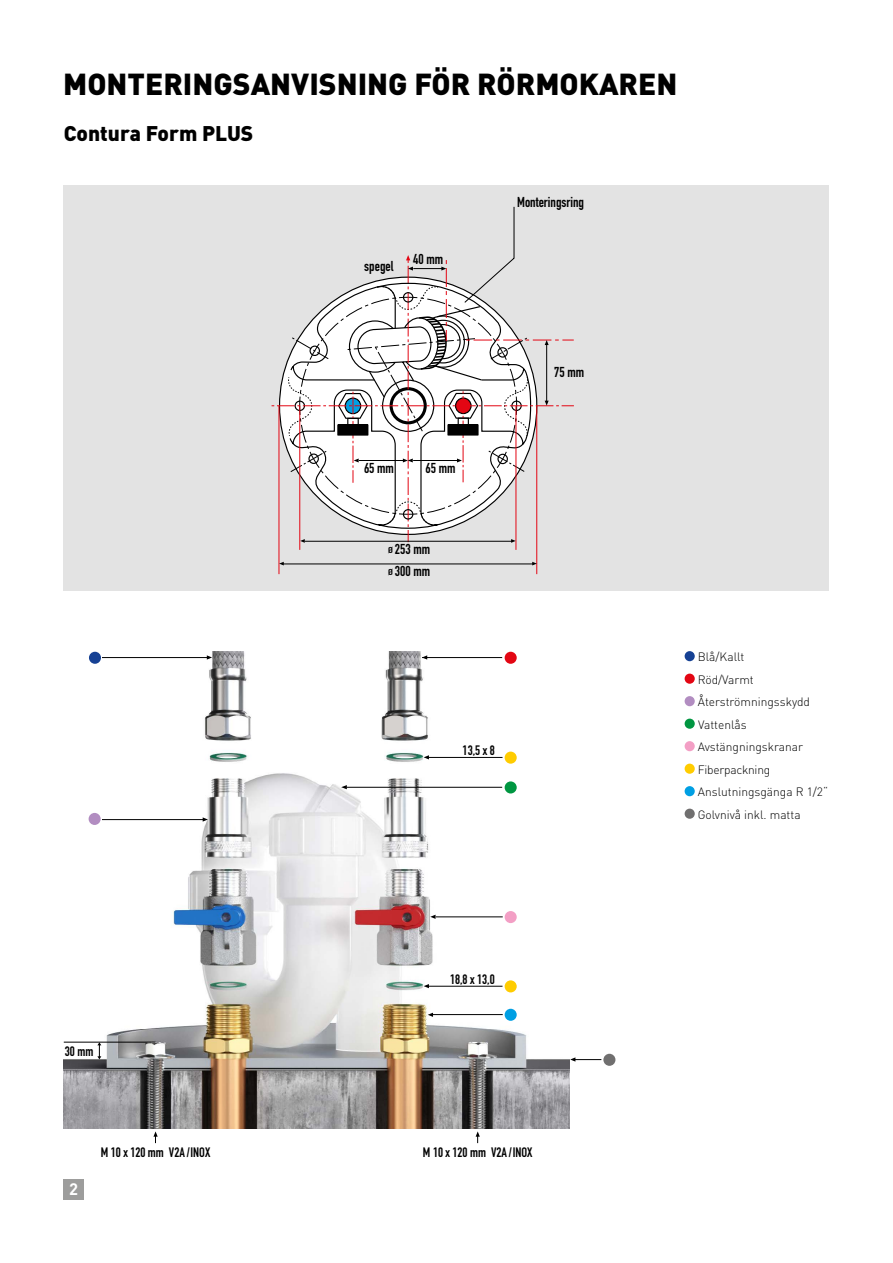
<style>
.page{position:relative;width:893px;height:1263px;background:#fff}
.page>*{position:absolute;margin:0;border:0;box-sizing:border-box;transform-origin:0 0}
.t1{font:900 30px "DIN Pro";color:#000}
.t2{font:900 21px "DIN Pro";color:#000}
.t3{font:700 16.5px "DIN Pro";color:#fff}
.t4{font:700 14.25px/22.4px "DIN Condensed";color:#000}
.t5{font:700 13.5px "DIN Condensed";color:#000}
.t6{font:300 12px/22.5px "DIN Pro";color:#000}
.s1{font-size:8.55px}
</style>
<div class="page">
<div style="left:64px;top:185px;width:765px;height:405px;background:#e3e3e3"></div>
<hr style="left:279px;top:406px;width:1px;height:168px;background:#e30613">
<hr style="left:299px;top:406px;width:1px;height:144px;background:#e30613">
<hr style="left:516px;top:406px;width:1px;height:144px;background:#e30613">
<hr style="left:536px;top:406px;width:1px;height:168px;background:#e30613">
<svg style="left:272px;top:206px;width:302px;height:337px"></svg>
<hr style="left:305px;top:541px;width:208px;height:1px;background:#000">
<svg style="left:279px;top:562px;width:5px;height:3px"></svg>
<svg style="left:532px;top:562px;width:5px;height:3px"></svg>
<hr style="left:283px;top:564px;width:250px;height:1px;background:#000">
<div style="left:364px;top:462px;width:30px;height:11px;background:#fff"></div>
<div style="left:426px;top:462px;width:30px;height:11px;background:#fff"></div>
<img style="left:64px;top:652px;width:506px;height:477px">
<div style="left:89px;top:652px;width:12px;height:12px;background:#164194;border-radius:50%"></div>
<hr style="left:102px;top:657px;width:107px;height:1px;background:#000">
<hr style="left:102px;top:819px;width:102px;height:1px;background:#000">
<svg style="left:207px;top:655px;width:5px;height:5px"></svg>
<svg style="left:203px;top:817px;width:5px;height:5px"></svg>
<div style="left:89px;top:813px;width:12px;height:12px;background:#b28dc1;border-radius:50%"></div>
<div style="left:505px;top:652px;width:12px;height:12px;background:#e30613;border-radius:50%"></div>
<hr style="left:422px;top:657px;width:80px;height:1px;background:#000">
<svg style="left:422px;top:655px;width:5px;height:5px"></svg>
<div style="left:603px;top:1054px;width:12px;height:12px;background:#706f6f;border-radius:50%"></div>
<svg style="left:570px;top:1057px;width:31px;height:4px"></svg>
<svg style="left:476px;top:1131px;width:4px;height:12px"></svg>
<svg style="left:153px;top:1131px;width:5px;height:12px"></svg>
<div style="left:505px;top:752px;width:12px;height:12px;background:#fc0;border-radius:50%"></div>
<hr style="left:427px;top:757px;width:75px;height:1px;background:#000">
<svg style="left:424px;top:755px;width:5px;height:4px"></svg>
<div style="left:505px;top:980px;width:12px;height:12px;background:#fc0;border-radius:50%"></div>
<hr style="left:427px;top:986px;width:75px;height:1px;background:#000">
<svg style="left:424px;top:984px;width:5px;height:4px"></svg>
<div style="left:505px;top:1009px;width:12px;height:12px;background:#009fe3;border-radius:50%"></div>
<hr style="left:432px;top:1014px;width:71px;height:1px;background:#000">
<svg style="left:428px;top:1013px;width:5px;height:4px"></svg>
<div style="left:505px;top:911px;width:12px;height:12px;background:#f39fc5;border-radius:50%"></div>
<hr style="left:436px;top:917px;width:67px;height:1px;background:#000">
<svg style="left:430px;top:915px;width:6px;height:4px"></svg>
<hr style="left:64px;top:1042px;width:92px;height:1px;background:#000">
<hr style="left:347px;top:787px;width:155px;height:1px;background:#000">
<svg style="left:341px;top:785px;width:6px;height:4px"></svg>
<div style="left:505px;top:781px;width:12px;height:12px;background:#009641;border-radius:50%"></div>
<svg style="left:97px;top:1042px;width:4px;height:17px"></svg>
<div style="left:63px;top:1179px;width:21px;height:20px;background:#9d9d9c"></div>
<div style="left:685px;top:651px;width:10px;height:10px;background:#164194;border-radius:50%"></div>
<div style="left:685px;top:674px;width:10px;height:10px;background:#e30613;border-radius:50%"></div>
<div style="left:685px;top:696px;width:10px;height:10px;background:#b28dc1;border-radius:50%"></div>
<div style="left:685px;top:719px;width:10px;height:10px;background:#009641;border-radius:50%"></div>
<div style="left:685px;top:741px;width:10px;height:10px;background:#f39fc5;border-radius:50%"></div>
<div style="left:685px;top:764px;width:10px;height:10px;background:#fc0;border-radius:50%"></div>
<div style="left:685px;top:786px;width:10px;height:10px;background:#009fe3;border-radius:50%"></div>
<div style="left:685px;top:809px;width:10px;height:10px;background:#706f6f;border-radius:50%"></div>
<h1 class="t1" style="left:63px;top:64px;width:616px">MONTERINGSANVISNING FÖR RÖRMOKAREN</h1>
<h2 class="t2" style="left:64px;top:119px;width:191px">Contura Form PLUS</h2>
<p class="t4" style="left:364px;top:254px;width:31px">spegel</p>
<p class="t4" style="left:413px;top:248px;width:31px">40 mm</p>
<p class="t4" style="left:517px;top:191px;width:68px">Monteringsring</p>
<p class="t4" style="left:364px;top:456px;width:31px">65 mm</p>
<p class="t4" style="left:426px;top:456px;width:31px">65 mm</p>
<p class="t4" style="left:388px;top:538px;width:43px"><span class="s1">Ø</span> 253 mm<br><span class="s1">Ø</span> 300 mm</p>
<p class="t4" style="left:554px;top:361px;width:31px">75 mm</p>
<p class="t5" style="left:463px;top:741px;width:34px">13,5 x 8</p>
<p class="t6" style="left:698px;top:645px;width:132px">Blå/Kallt<br>Röd/Varmt<br>Återströmningsskydd<br>Vattenlås<br>Avstängningskranar<br>Fiberpackning<br>Anslutningsgänga R 1/2“<br>Golvnivå inkl. matta</p>
<p class="t5" style="left:65px;top:1042px;width:30px">30 mm</p>
<p class="t5" style="left:450px;top:970px;width:46px">18,8 x 13,0</p>
<h3 class="t3" style="left:69px;top:1176px;width:10px">2</h3>
<p class="t5" style="left:101px;top:1143px;width:111px">M 10 x 120 mm V2A / INOX</p>
<p class="t5" style="left:423px;top:1143px;width:111px">M 10 x 120 mm V2A / INOX</p>
</div>
